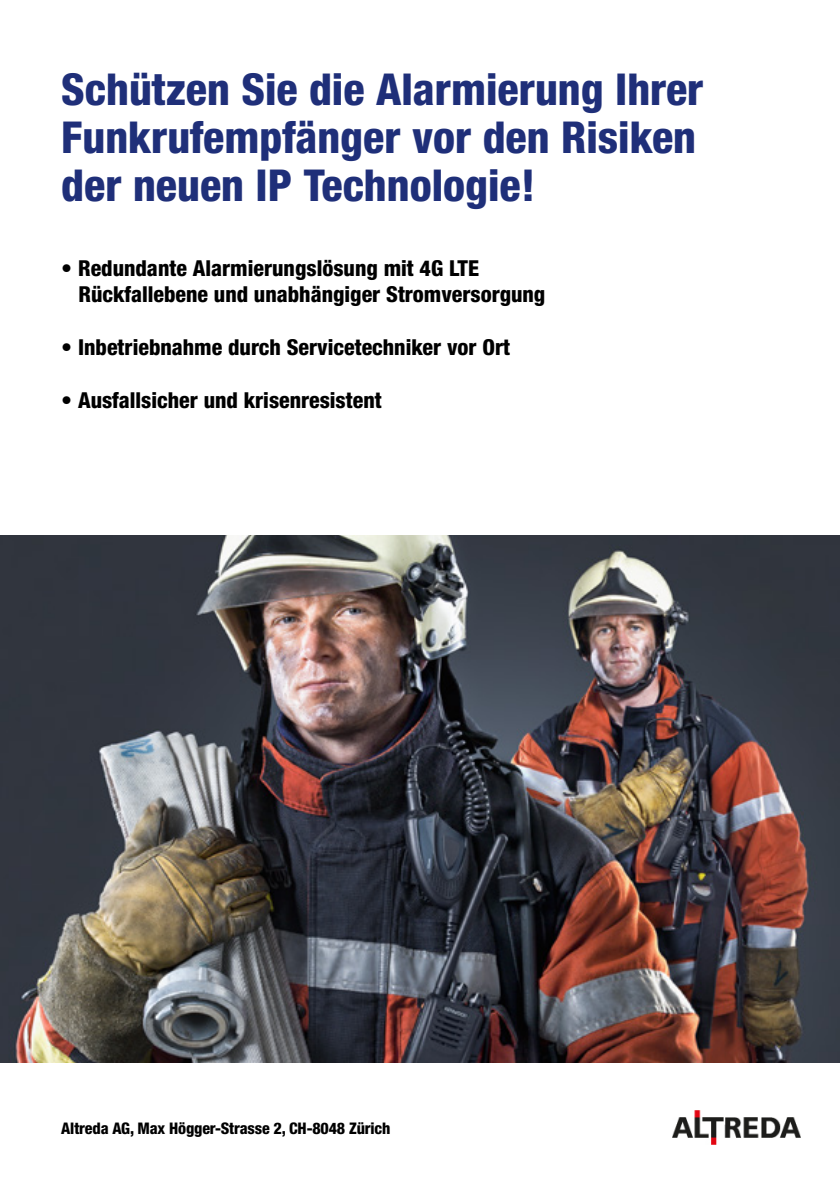
<style>
.page{position:relative;width:840px;height:1191px;background:#fff}
.page>*{position:absolute;margin:0;border:0;box-sizing:border-box;transform-origin:0 0}
.t1{font:800 condensed 44px/48px "Helvetica Neue LT Std";color:#1f2f79}
.t2{font:800 condensed 22px/26.4px "Helvetica Neue LT Std";color:#000}
.t3{font:800 condensed 16px "Helvetica Neue LT Std";letter-spacing:-.01em;color:#000}
</style>
<div class="page">
<img style="left:0;top:536px;width:839px;height:527px">
<img style="left:672px;top:1110px;width:128px;height:34px">
<h1 class="t1" style="left:61px;top:65px;width:643px">Schützen Sie die Alarmierung Ihrer<br>Funkrufempfänger vor den Risiken der neuen IP Technologie!</h1>
<p class="t2" style="left:78px;top:254px;width:468px;text-indent:-17px">• Redundante Alarmierungslösung mit 4G LTE<br>Rückfallebene und unabhängiger Stromversorgung</p>
<p class="t2" style="left:61px;top:333px;width:450px">• Inbetriebnahme durch Servicetechniker vor Ort</p>
<p class="t2" style="left:61px;top:386px;width:322px">• Ausfallsicher und krisenresistent</p>
<p class="t3" style="left:61px;top:1118px;width:330px">Altreda AG, Max Högger-Strasse 2, CH-8048 Zürich</p>
</div>
